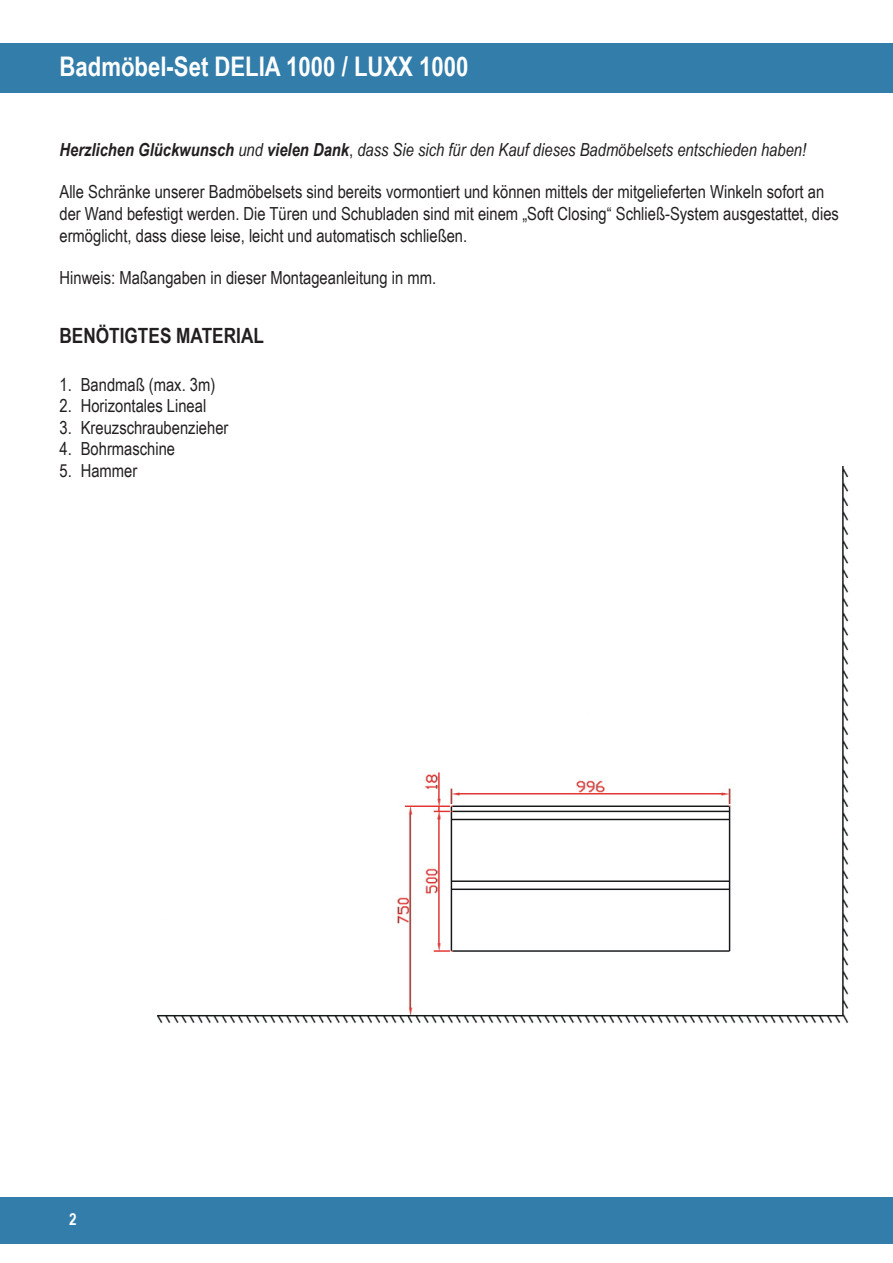
<style>
.page{position:relative;width:893px;height:1263px;background:#fff}
.page>*{position:absolute;margin:0;border:0;box-sizing:border-box;transform-origin:0 0}
.t1{font:700 27px "Arial Narrow";color:#fff}
.t2{font:700 21px "Arial Narrow";color:#231f20}
.t3{font:18px/21.6px "Arial Narrow";color:#231f20}
.t4{font:italic 18px "Arial Narrow";color:#231f20}
.t5{font:700 16.5px "Arial Narrow";color:#fff}
.s1{font-weight:700}
.s2{font-style:normal}
</style>
<div class="page">
<div style="left:0;top:43px;width:893px;height:50px;background:#337dab"></div>
<div style="left:0;top:1197px;width:893px;height:47px;background:#337dab"></div>
<img style="left:157px;top:466px;width:692px;height:557px">
<h1 class="t1" style="left:60px;top:46px;width:410px">Badmöbel-Set DELIA 1000 / LUXX 1000</h1>
<p class="t4" style="left:60px;top:137px;width:748px"><span class="s1">Herzlichen Glückwunsch</span> und <span class="s1">vielen Dank</span><span class="s2">,</span> dass Sie sich für den Kauf dieses Badmöbelsets entschieden haben!</p>
<p class="t3" style="left:60px;top:181px;width:781px">Alle Schränke unserer Badmöbelsets sind bereits vormontiert und können mittels der mitgelieferten Winkeln sofort an der Wand befestigt werden. Die Türen und Schubladen sind mit einem „Soft Closing“ Schließ-System ausgestattet, dies ermöglicht, dass diese leise, leicht und automatisch schließen.</p>
<p class="t3" style="left:60px;top:267px;width:378px">Hinweis: Maßangaben in dieser Montageanleitung in mm.</p>
<p class="t2" style="left:60px;top:319px;width:206px">BENÖTIGTES MATERIAL</p>
<p class="t3" style="left:60px;top:373px;width:157px">1. Bandmaß (max. 3m)</p>
<p class="t3" style="left:60px;top:394px;width:148px">2. Horizontales Lineal</p>
<p class="t3" style="left:60px;top:416px;width:170px">3. Kreuzschraubenzieher</p>
<p class="t3" style="left:60px;top:437px;width:117px">4. Bohrmaschine</p>
<p class="t3" style="left:60px;top:459px;width:79px">5. Hammer</p>
<p class="t5" style="left:69px;top:1207px;width:9px">2</p>
</div>
